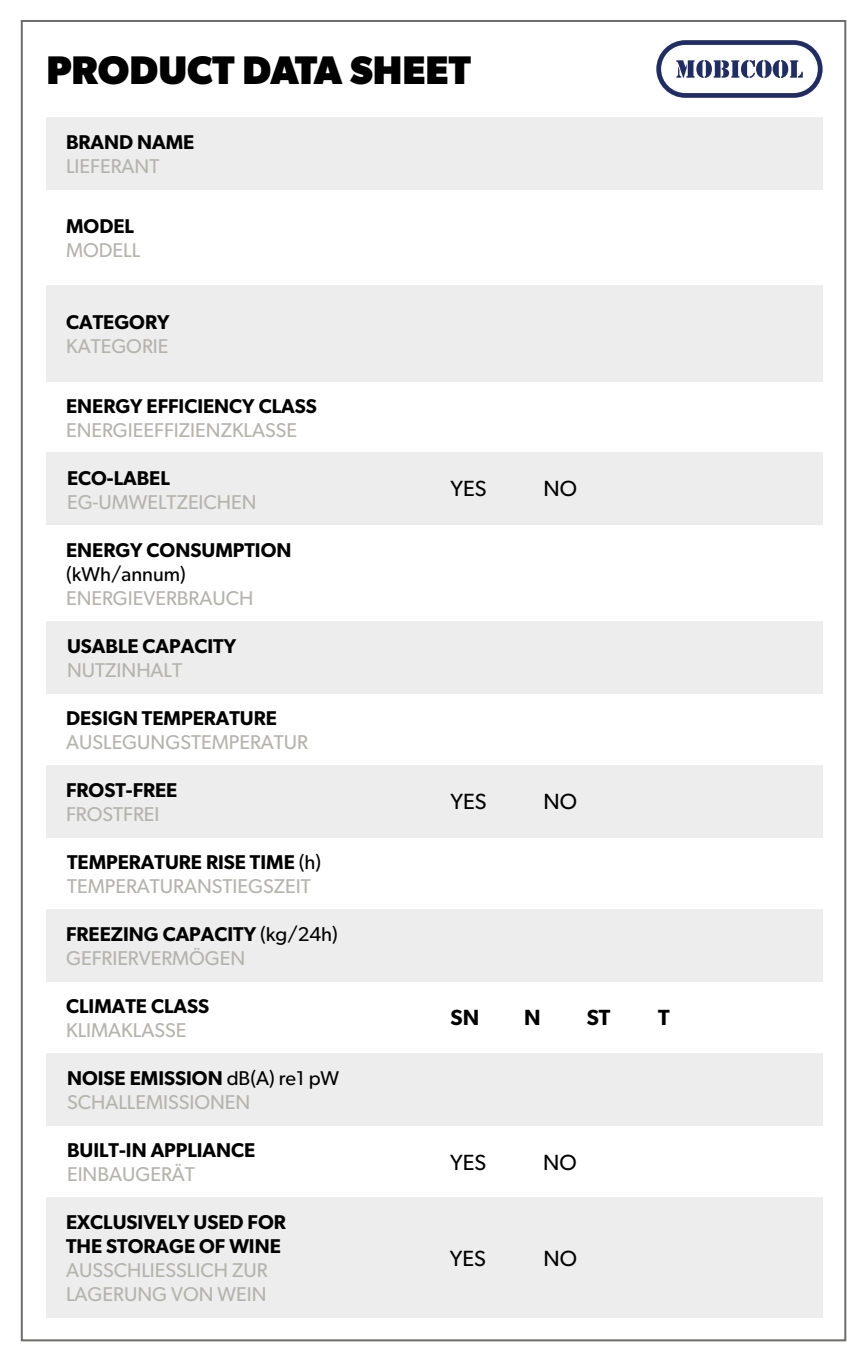
<style>
.page{position:relative;width:868px;height:1361px;background:#fff}
.page>*{position:absolute;margin:0;border:0;box-sizing:border-box;transform-origin:0 0}
.t1{font:700 40px "Gibson";color:#000}
.t2{font:22px "Gibson";color:#000}
.t3{font:600 22px "Gibson";color:#000}
.t4{font:20px/24px "Gibson";color:#b4b3ac}
.t5{font:600 20px/24px "Gibson";color:#000}
.t6{font:20px "Gibson";color:#000}
.s1{font-weight:600;color:#000}
.s2{color:#000}
.s3{font-weight:400}
.s4{font-weight:400;color:#b4b3ac}
</style>
<div class="page">
<div style="left:46px;top:117px;width:776px;height:72px;background:#ededed"></div>
<div style="left:46px;top:285px;width:776px;height:96px;background:#ededed"></div>
<div style="left:46px;top:452px;width:776px;height:72px;background:#ededed"></div>
<div style="left:46px;top:621px;width:776px;height:72px;background:#ededed"></div>
<div style="left:46px;top:765px;width:776px;height:72px;background:#ededed"></div>
<div style="left:46px;top:909px;width:776px;height:72px;background:#ededed"></div>
<div style="left:46px;top:1053px;width:776px;height:72px;background:#ededed"></div>
<div style="left:46px;top:1197px;width:776px;height:120px;background:#ededed"></div>
<svg style="left:656px;top:40px;width:166px;height:58px"></svg>
<h1 class="t1" style="left:46px;top:46px;width:426px">PRODUCT DATA SHEET</h1>
<p class="t5" style="left:66px;top:130px;width:130px">BRAND NAME</p>
<p class="t4" style="left:66px;top:154px;width:95px">LIEFERANT</p>
<p class="t5" style="left:66px;top:214px;width:69px">MODEL</p>
<p class="t4" style="left:66px;top:238px;width:76px">MODELL</p>
<p class="t5" style="left:66px;top:310px;width:105px">CATEGORY</p>
<p class="t4" style="left:66px;top:334px;width:104px">KATEGORIE</p>
<p class="t5" style="left:66px;top:394px;width:252px">ENERGY EFFICIENCY CLASS</p>
<p class="t4" style="left:66px;top:418px;width:232px">ENERGIEEFFIZIENZKLASSE</p>
<p class="t5" style="left:67px;top:465px;width:104px">ECO-LABEL</p>
<p class="t4" style="left:67px;top:489px;width:191px">EG-UMWELTZEICHEN</p>
<p class="t5" style="left:66px;top:538px;width:227px">ENERGY CONSUMPTION</p>
<p class="t6" style="left:66px;top:562px;width:121px">(kWh/annum)</p>
<p class="t4" style="left:66px;top:586px;width:189px">ENERGIEVERBRAUCH</p>
<p class="t5" style="left:67px;top:634px;width:170px">USABLE CAPACITY</p>
<p class="t4" style="left:67px;top:658px;width:117px">NUTZINHALT</p>
<p class="t5" style="left:66px;top:706px;width:212px">DESIGN TEMPERATURE</p>
<p class="t4" style="left:66px;top:730px;width:243px">AUSLEGUNGSTEMPERATUR</p>
<p class="t5" style="left:66px;top:778px;width:113px">FROST-FREE</p>
<p class="t4" style="left:66px;top:802px;width:95px">FROSTFREI</p>
<p class="t4" style="left:67px;top:850px;width:255px"><span class="s1">TEMPERATURE RISE TIME</span> <span class="s2">(h)<br></span>TEMPERATURANSTIEGSZEIT</p>
<p class="t5" style="left:66px;top:922px;width:273px">FREEZING CAPACITY <span class="s3">(kg/24h)<br></span><span class="s4">GEFRIERVERMÖGEN</span></p>
<p class="t5" style="left:66px;top:994px;width:145px">CLIMATE CLASS</p>
<p class="t4" style="left:66px;top:1018px;width:122px">KLIMAKLASSE</p>
<p class="t4" style="left:67px;top:1066px;width:274px"><span class="s1">NOISE EMISSION</span> <span class="s2">dB(A) re1 pW<br></span>SCHALLEMISSIONEN</p>
<p class="t5" style="left:67px;top:1138px;width:190px">BUILT-IN APPLIANCE</p>
<p class="t4" style="left:67px;top:1162px;width:129px">EINBAUGERÄT</p>
<p class="t5" style="left:66px;top:1210px;width:221px">EXCLUSIVELY USED FOR<br>THE STORAGE OF WINE</p>
<p class="t4" style="left:66px;top:1258px;width:203px">AUSSCHLIESSLICH ZUR<br>LAGERUNG VON WEIN</p>
<p class="t2" style="left:450px;top:475px;width:38px">YES</p>
<p class="t2" style="left:543px;top:475px;width:35px">NO</p>
<p class="t2" style="left:450px;top:788px;width:38px">YES</p>
<p class="t2" style="left:543px;top:788px;width:35px">NO</p>
<p class="t3" style="left:450px;top:1004px;width:30px">SN</p>
<p class="t3" style="left:524px;top:1004px;width:18px">N</p>
<p class="t3" style="left:586px;top:1004px;width:25px">ST</p>
<p class="t3" style="left:658px;top:1004px;width:13px">T</p>
<p class="t2" style="left:450px;top:1149px;width:38px">YES</p>
<p class="t2" style="left:543px;top:1149px;width:35px">NO</p>
<p class="t2" style="left:450px;top:1245px;width:38px">YES</p>
<p class="t2" style="left:543px;top:1245px;width:35px">NO</p>
</div>
